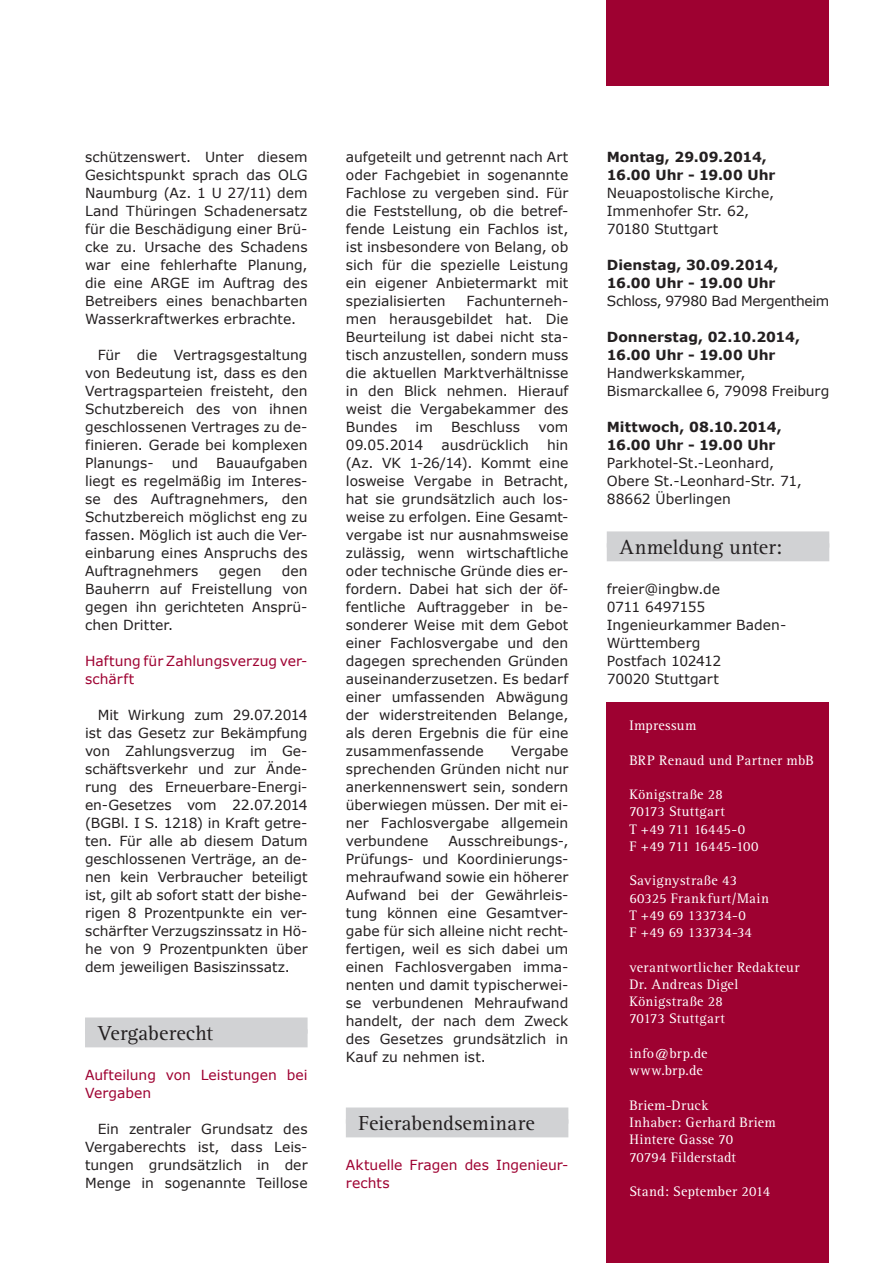
<style>
.page{position:relative;width:893px;height:1263px;background:#fff}
.page>*{position:absolute;margin:0;border:0;box-sizing:border-box;transform-origin:0 0}
.t1{font:21px "Rotis Serif";letter-spacing:.01em;color:#231f20}
.t2{font:14.25px/17.2px "Rotis Serif";letter-spacing:.015em;color:#fff}
.t3{font:13.8px/18px "Verdana";color:#231f20;text-align:justify}
.t4{font:700 13.8px/18px "Verdana";color:#231f20}
.t5{font:13.8px/18px "Verdana";color:#9e0131}
.t6{font:13.8px "Verdana";letter-spacing:-.02em;color:#231f20}
</style>
<div class="page">
<div style="left:346px;top:1107px;width:222px;height:17px;background:#d1d2d4"></div>
<div style="left:346px;top:1119px;width:222px;height:18px;background:#d1d2d4"></div>
<div style="left:607px;top:531px;width:222px;height:17px;background:#d1d2d4"></div>
<div style="left:607px;top:543px;width:222px;height:18px;background:#d1d2d4"></div>
<div style="left:85px;top:1017px;width:223px;height:17px;background:#d1d2d4"></div>
<div style="left:85px;top:1029px;width:223px;height:18px;background:#d1d2d4"></div>
<div style="left:607px;top:0;width:222px;height:85px;background:#9e0131"></div>
<div style="left:607px;top:702px;width:222px;height:561px;background:#9e0131"></div>
<p class="t3" style="left:85px;top:148px;width:224px">schützenswert. Unter diesem Gesichtspunkt sprach das OLG Naumburg (Az. 1 U 27/11) dem Land Thüringen Schadenersatz für die Beschädigung einer Brü&shy;cke zu. Ursache des Schadens war eine fehlerhafte Planung, die eine ARGE im Auftrag des Betreibers eines benachbarten Wasserkraftwerkes erbrachte.</p>
<p class="t3" style="left:85px;top:345px;width:224px;text-indent:13px">Für die Vertragsgestaltung von Bedeutung ist, dass es den Vertragsparteien freisteht, den Schutzbereich des von ihnen geschlossenen Vertrages zu de&shy;finieren. Gerade bei komplexen Planungs-</p>
<p class="t3" style="left:85px;top:453px;width:224px;text-indent:131px">Bauaufgaben liegt es regelmäßig im Interes&shy;se des Auftragnehmers, den Schutzbereich möglichst eng zu fassen. Möglich ist auch die Ver&shy;einbarung eines Anspruchs des Auftragnehmers</p>
<p class="t3" style="left:172px;top:453px;width:28px">und</p>
<p class="t3" style="left:85px;top:561px;width:224px;text-indent:197px">den Bauherrn auf Freistellung von gegen ihn gerichteten Ansprü&shy;chen Dritter.</p>
<p class="t5" style="left:85px;top:651px;width:224px">Haftung für Zahlungsverzug ver&shy;schärft</p>
<p class="t3" style="left:85px;top:705px;width:224px;text-indent:13px">Mit Wirkung zum 29.07.2014 ist das Gesetz zur Bekämpfung von Zahlungsverzug im Ge&shy;schäftsverkehr und zur Ände&shy;rung des Erneuerbare-Energi&shy;en-Gesetzes vom 22.07.2014 (BGBl. I S. 1218) in Kraft getre&shy;ten. Für alle ab diesem Datum geschlossenen Verträge, an de&shy;nen kein Verbraucher beteiligt ist, gilt ab sofort statt der bishe&shy;rigen 8 Prozentpunkte ein ver&shy;schärfter Verzugszinssatz in Hö&shy;he von 9 Prozentpunkten über dem jeweiligen Basiszinssatz.</p>
<p class="t3" style="left:219px;top:561px;width:44px">gegen</p>
<h1 class="t1" style="left:98px;top:1021px;width:117px">Vergaberecht</h1>
<p class="t5" style="left:85px;top:1066px;width:224px">Aufteilung von Leistungen bei<br>Vergaben</p>
<p class="t3" style="left:85px;top:1120px;width:224px;text-indent:13px">Ein zentraler Grundsatz des Vergaberechts ist, dass Leis&shy;tungen grundsätzlich in der Menge in sogenannte Teillose</p>
<p class="t3" style="left:346px;top:148px;width:224px">aufgeteilt und getrennt nach Art oder Fachgebiet in sogenannte Fachlose zu vergeben sind. Für die Feststellung, ob die betref&shy;fende Leistung ein Fachlos ist, ist insbesondere von Belang, ob sich für die spezielle Leistung ein eigener Anbietermarkt mit spezialisierten</p>
<p class="t3" style="left:346px;top:291px;width:224px;text-indent:121px">Fachunterneh&shy;men herausgebildet hat. Die Beurteilung ist dabei nicht sta&shy;tisch anzustellen, sondern muss die aktuellen Marktverhältnisse in den Blick nehmen. Hierauf weist die Vergabekammer des Bundes</p>
<p class="t3" style="left:416px;top:417px;width:19px">im</p>
<p class="t3" style="left:451px;top:417px;width:70px">Beschluss</p>
<p class="t3" style="left:538px;top:417px;width:31px">vom</p>
<p class="t3" style="left:346px;top:435px;width:79px">09.05.2014</p>
<p class="t3" style="left:441px;top:435px;width:89px">ausdrücklich</p>
<p class="t3" style="left:346px;top:435px;width:224px;text-indent:201px">hin (Az. VK 1-26/14). Kommt eine losweise Vergabe in Betracht, hat sie grundsätzlich auch los&shy;weise zu erfolgen. Eine Gesamt&shy;vergabe ist nur ausnahmsweise zulässig, wenn wirtschaftliche oder technische Gründe dies er&shy;fordern. Dabei hat sich der öf&shy;fentliche Auftraggeber in be&shy;sonderer Weise mit dem Gebot einer Fachlosvergabe und den dagegen sprechenden Gründen auseinanderzusetzen. Es bedarf einer umfassenden Abwägung der widerstreitenden Belange, als deren Ergebnis die für eine zusammenfassende</p>
<p class="t3" style="left:346px;top:741px;width:224px;text-indent:165px">Vergabe sprechenden Gründen nicht nur anerkennenswert sein, sondern überwiegen müssen. Der mit ei&shy;ner Fachlosvergabe allgemein verbundene</p>
<p class="t3" style="left:346px;top:831px;width:224px;text-indent:103px">Ausschreibungs-, Prüfungs- und Koordinierungs&shy;mehraufwand sowie ein höherer Aufwand bei der Gewährleis&shy;tung können eine Gesamtver&shy;gabe für sich alleine nicht recht&shy;fertigen, weil es sich dabei um einen Fachlosvergaben imma&shy;nenten und damit typischerwei&shy;se verbundenen Mehraufwand handelt, der nach dem Zweck des Gesetzes grundsätzlich in Kauf zu nehmen ist.</p>
<h1 class="t1" style="left:359px;top:1111px;width:178px">Feierabendseminare</h1>
<p class="t5" style="left:346px;top:1156px;width:224px">Aktuelle Fragen des Ingenieur&shy;rechts</p>
<p class="t4" style="left:607px;top:148px;width:170px">Montag, 29.09.2014,<br>16.00 Uhr - 19.00 Uhr</p>
<p class="t3" style="left:607px;top:184px;width:169px;text-align:left">Neuapostolische Kirche,<br>Immenhofer Str. 62,<br>70180 Stuttgart</p>
<p class="t4" style="left:607px;top:256px;width:173px">Dienstag, 30.09.2014,<br>16.00 Uhr - 19.00 Uhr</p>
<p class="t6" style="left:607px;top:292px;width:224px">Schloss, 97980 Bad Mergentheim</p>
<p class="t4" style="left:607px;top:328px;width:195px">Donnerstag, 02.10.2014,<br>16.00 Uhr - 19.00 Uhr</p>
<p class="t3" style="left:607px;top:364px;width:224px">Handwerkskammer,<br>Bismarckallee 6, 79098 Freiburg</p>
<p class="t4" style="left:607px;top:418px;width:176px">Mittwoch, 08.10.2014,<br>16.00 Uhr - 19.00 Uhr</p>
<p class="t3" style="left:607px;top:454px;width:197px;text-align:left">Parkhotel-St.-Leonhard,<br>Obere St.-Leonhard-Str. 71,<br>88662 Überlingen</p>
<h1 class="t1" style="left:619px;top:535px;width:164px">Anmeldung unter:</h1>
<p class="t3" style="left:607px;top:580px;width:181px;text-align:left">freier@ingbw.de<br>0711 6497155<br>Ingenieurkammer Baden-<br>Württemberg<br>Postfach 102412<br>70020 Stuttgart</p>
<p class="t2" style="left:629px;top:717px;width:69px">Impressum</p>
<p class="t2" style="left:629px;top:752px;width:186px">BRP Renaud und Partner mbB</p>
<p class="t2" style="left:629px;top:786px;width:131px">Königstraße 28<br>70173 Stuttgart<br>T +49 711 16445-0<br>F +49 711 16445-100</p>
<p class="t2" style="left:629px;top:872px;width:141px">Savignystraße 43<br>60325 Frankfurt/Main<br>T +49 69 133734-0<br>F +49 69 133734-34</p>
<p class="t2" style="left:629px;top:959px;width:171px">verantwortlicher Redakteur<br>Dr. Andreas Digel<br>Königstraße 28<br>70173 Stuttgart</p>
<p class="t2" style="left:629px;top:1045px;width:80px">info@brp.de www.brp.de</p>
<p class="t2" style="left:629px;top:1097px;width:148px">Briem-Druck<br>Inhaber: Gerhard Briem<br>Hintere Gasse 70<br>70794 Filderstadt</p>
<p class="t2" style="left:629px;top:1183px;width:142px">Stand: September 2014</p>
</div>
